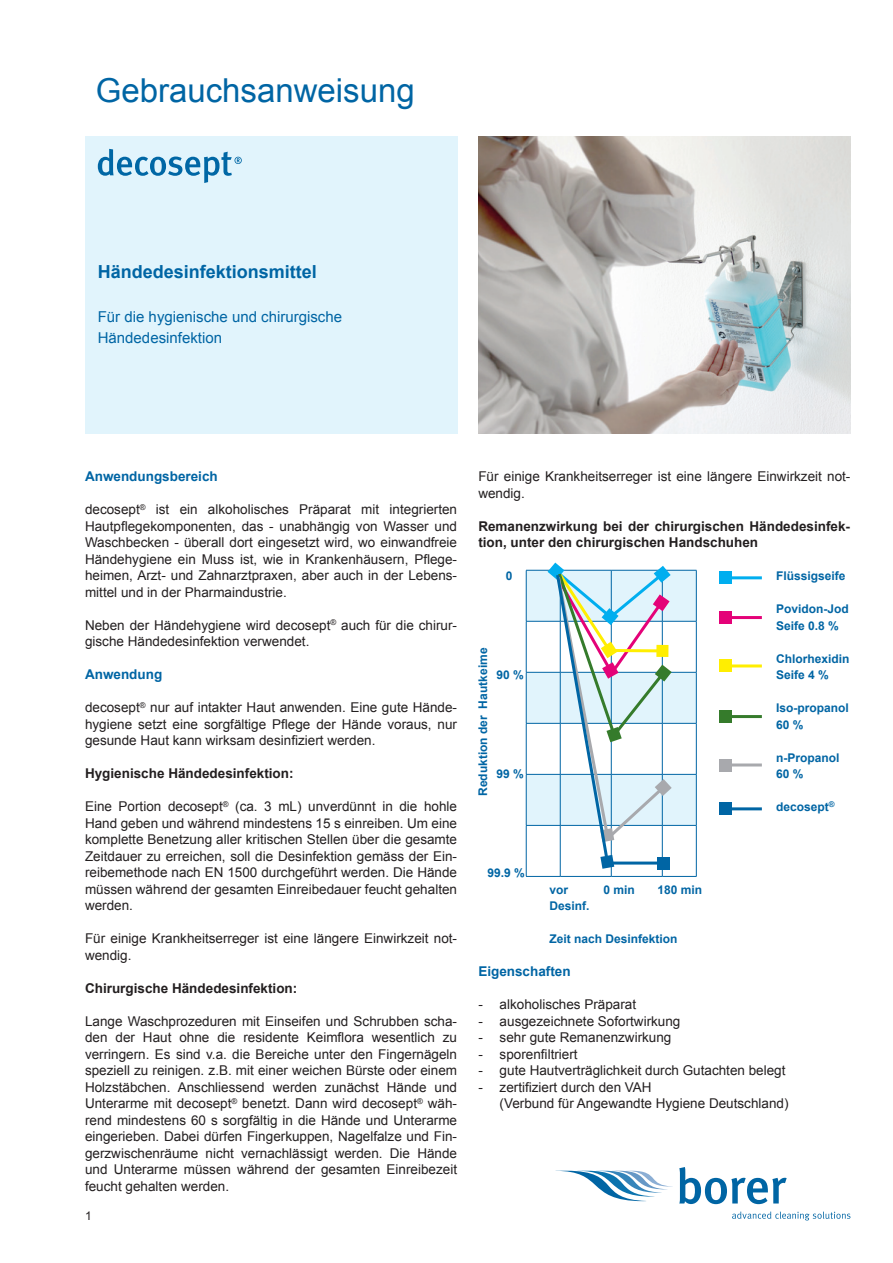
<style>
.page{position:relative;width:893px;height:1263px;background:#fff}
.page>*{position:absolute;margin:0;border:0;box-sizing:border-box;transform-origin:0 0}
.Untertitel{font:33px "Arial";color:#0065a4}
.Titel{font:700 18px "Arial";color:#0065a4}
.Untertitel-2{font:15px/21px "Arial";color:#0065a4}
.Text{font:13.5px/16.5px "Arial";color:#231f20;text-align:justify}
.Untertitel_1{font:700 13.5px/16.5px "Arial";color:#231f20}
.Kapitel-Überschrift{font:700 13.5px "Arial";color:#0065a4}
.t1{font:700 12px/16.5px "Arial";color:#0065a4}
.t2{font:12px "Arial";color:#231f20}
</style>
<div class="page">
<div style="left:85px;top:136px;width:372px;height:298px;background:#e1f4fc"></div>
<svg style="left:98px;top:149px;width:144px;height:34px"></svg>
<svg style="left:562px;top:1171px;width:111px;height:30px"></svg>
<svg style="left:679px;top:1167px;width:108px;height:37px"></svg>
<svg style="left:732px;top:1211px;width:118px;height:9px"></svg>
<hr style="left:696px;top:570px;width:1px;height:51px;background:#0065a4">
<hr style="left:696px;top:621px;width:1px;height:51px;background:#0065a4">
<hr style="left:696px;top:672px;width:1px;height:51px;background:#0065a4">
<hr style="left:696px;top:723px;width:1px;height:51px;background:#0065a4">
<hr style="left:696px;top:774px;width:1px;height:51px;background:#0065a4">
<hr style="left:696px;top:825px;width:1px;height:51px;background:#0065a4">
<hr style="left:526px;top:876px;width:34px;height:1px;background:#0065a4">
<hr style="left:560px;top:876px;width:51px;height:1px;background:#0065a4">
<hr style="left:611px;top:876px;width:51px;height:1px;background:#0065a4">
<hr style="left:662px;top:876px;width:34px;height:1px;background:#0065a4">
<svg style="left:526px;top:563px;width:170px;height:313px"></svg>
<hr style="left:612px;top:861px;width:52px;height:3px;background:#0065a4">
<div style="left:658px;top:857px;width:12px;height:12px;background:#0065a4"></div>
<hr style="left:725px;top:576px;width:37px;height:3px;background:#00aeef">
<div style="left:719px;top:572px;width:12px;height:12px;background:#00aeef"></div>
<hr style="left:725px;top:616px;width:37px;height:3px;background:#e40278">
<div style="left:719px;top:611px;width:12px;height:12px;background:#e40278"></div>
<hr style="left:725px;top:664px;width:37px;height:3px;background:#ffee01">
<div style="left:719px;top:660px;width:12px;height:12px;background:#ffee01"></div>
<hr style="left:725px;top:715px;width:37px;height:3px;background:#357b2b">
<div style="left:719px;top:710px;width:12px;height:12px;background:#357b2b"></div>
<hr style="left:725px;top:807px;width:37px;height:3px;background:#0065a4">
<div style="left:719px;top:803px;width:12px;height:12px;background:#0065a4"></div>
<hr style="left:725px;top:763px;width:37px;height:3px;background:#a8a9ad">
<div style="left:719px;top:759px;width:12px;height:12px;background:#a8a9ad"></div>
<img style="left:478px;top:136px;width:372px;height:298px">
<p class="Untertitel" style="left:96px;top:67px;width:321px">Gebrauchsanweisung</p>
<p class="Titel" style="left:98px;top:259px;width:221px">Händedesinfektionsmittel</p>
<p class="Untertitel-2" style="left:98px;top:306px;width:246px">Für die hygienische und chirurgische<br>Händedesinfektion</p>
<p class="Kapitel-Überschrift" style="left:85px;top:467px;width:134px">Anwendungsbereich</p>
<p class="Text" style="left:85px;top:501px;width:374px">decosept<sup>®</sup> ist ein alkoholisches Präparat mit integrierten Hautpflegekomponenten, das - unabhängig von Wasser und Waschbecken - überall dort eingesetzt wird, wo einwandfreie Händehygiene ein Muss ist, wie in Krankenhäusern, Pflege&shy;heimen, Arzt- und Zahnarztpraxen, aber auch in der Lebens&shy;mittel und in der Pharmaindustrie.</p>
<p class="Text" style="left:85px;top:616px;width:374px">Neben der Händehygiene wird decosept<sup>®</sup> auch für die chirur&shy;gische Händedesinfektion verwendet.</p>
<p class="Kapitel-Überschrift" style="left:85px;top:665px;width:79px">Anwendung</p>
<p class="Text" style="left:85px;top:699px;width:374px">decosept<sup>®</sup> nur auf intakter Haut anwenden. Eine gute Hände&shy;hygiene setzt eine sorgfältige Pflege der Hände voraus, nur gesunde Haut kann wirksam desinfiziert werden.</p>
<p class="Untertitel_1" style="left:85px;top:765px;width:210px">Hygienische Händedesinfektion:</p>
<p class="Text" style="left:85px;top:798px;width:374px">Eine Portion decosept<sup>®</sup> (ca. 3 mL) unverdünnt in die hohle Hand geben und während mindestens 15 s einreiben. Um eine komplette Benetzung aller kritischen Stellen über die gesamte Zeitdauer zu erreichen, soll die Desinfektion gemäss der Ein&shy;reibemethode nach EN 1500 durchgeführt werden. Die Hände müssen während der gesamten Einreibedauer feucht gehalten werden.</p>
<p class="Text" style="left:85px;top:930px;width:374px">Für einige Krankheitserreger ist eine längere Einwirkzeit not&shy;wendig.</p>
<p class="Untertitel_1" style="left:85px;top:980px;width:214px">Chirurgische Händedesinfektion:</p>
<p class="Text" style="left:85px;top:1012px;width:374px">Lange Waschprozeduren mit Einseifen und Schrubben scha&shy;den der Haut ohne die residente Keimflora wesentlich zu verringern. Es sind v.a. die Bereiche unter den Fingernägeln speziell zu reinigen. z.B. mit einer weichen Bürste oder einem Holzstäbchen. Anschliessend werden zunächst Hände und Unterarme mit decosept<sup>®</sup> benetzt. Dann wird decosept<sup>®</sup> wäh&shy;rend mindestens 60 s sorgfältig in die Hände und Unterarme eingerieben. Dabei dürfen Fingerkuppen, Nagelfalze und Fin&shy;gerzwischenräume nicht vernachlässigt werden. Die Hände und Unterarme müssen während der gesamten Einreibezeit feucht gehalten werden.</p>
<p class="t2" style="left:85px;top:1208px;width:8px">1</p>
<p class="Text" style="left:478px;top:468px;width:374px">Für einige Krankheitserreger ist eine längere Einwirkzeit not&shy;wendig.</p>
<p class="Untertitel_1" style="left:478px;top:518px;width:373px">Remanenzwirkung bei der chirurgischen Händedesinfek&shy;tion, unter den chirurgischen Handschuhen</p>
<p class="t1" style="left:776px;top:568px;width:71px">Flüssigseife</p>
<p class="t1" style="left:776px;top:601px;width:74px">Povidon-Jod<br>Seife 0.8 %</p>
<p class="t1" style="left:776px;top:650px;width:75px">Chlorhexidin<br>Seife 4 %</p>
<p class="t1" style="left:776px;top:700px;width:74px">Iso-propanol<br>60 %</p>
<p class="t1" style="left:776px;top:749px;width:65px">n-Propanol<br>60 %</p>
<p class="t1" style="left:776px;top:799px;width:60px">decosept<sup>®</sup></p>
<p class="t1" style="left:506px;top:568px;width:8px">0</p>
<p class="t1" style="left:475px;top:796px;width:150px;rotate:-90deg">Reduktion der Hautkeime</p>
<p class="t1" style="left:497px;top:667px;width:29px">90 %</p>
<p class="t1" style="left:497px;top:766px;width:29px">99 %</p>
<p class="t1" style="left:487px;top:865px;width:39px">99.9 %</p>
<p class="t1" style="left:550px;top:881px;width:20px">vor</p>
<p class="t1" style="left:604px;top:881px;width:33px">0 min</p>
<p class="t1" style="left:658px;top:881px;width:46px">180 min</p>
<p class="t1" style="left:550px;top:898px;width:42px">Desinf.</p>
<p class="t1" style="left:550px;top:931px;width:130px">Zeit nach Desinfektion</p>
<p class="Kapitel-Überschrift" style="left:478px;top:962px;width:94px">Eigenschaften</p>
<p class="Text" style="left:478px;top:996px;width:159px">- alkoholisches Präparat</p>
<p class="Text" style="left:478px;top:1012px;width:204px">- ausgezeichnete Sofortwirkung</p>
<p class="Text" style="left:478px;top:1029px;width:195px">- sehr gute Remanenzwirkung</p>
<p class="Text" style="left:478px;top:1045px;width:101px">- sporenfiltriert</p>
<p class="Text" style="left:478px;top:1062px;width:309px">- gute Hautverträglichkeit durch Gutachten belegt</p>
<p class="Text" style="left:500px;top:1078px;width:290px;text-indent:-21px">- zertifiziert durch den VAH<br>(Verbund für Angewandte Hygiene Deutschland)</p>
</div>
